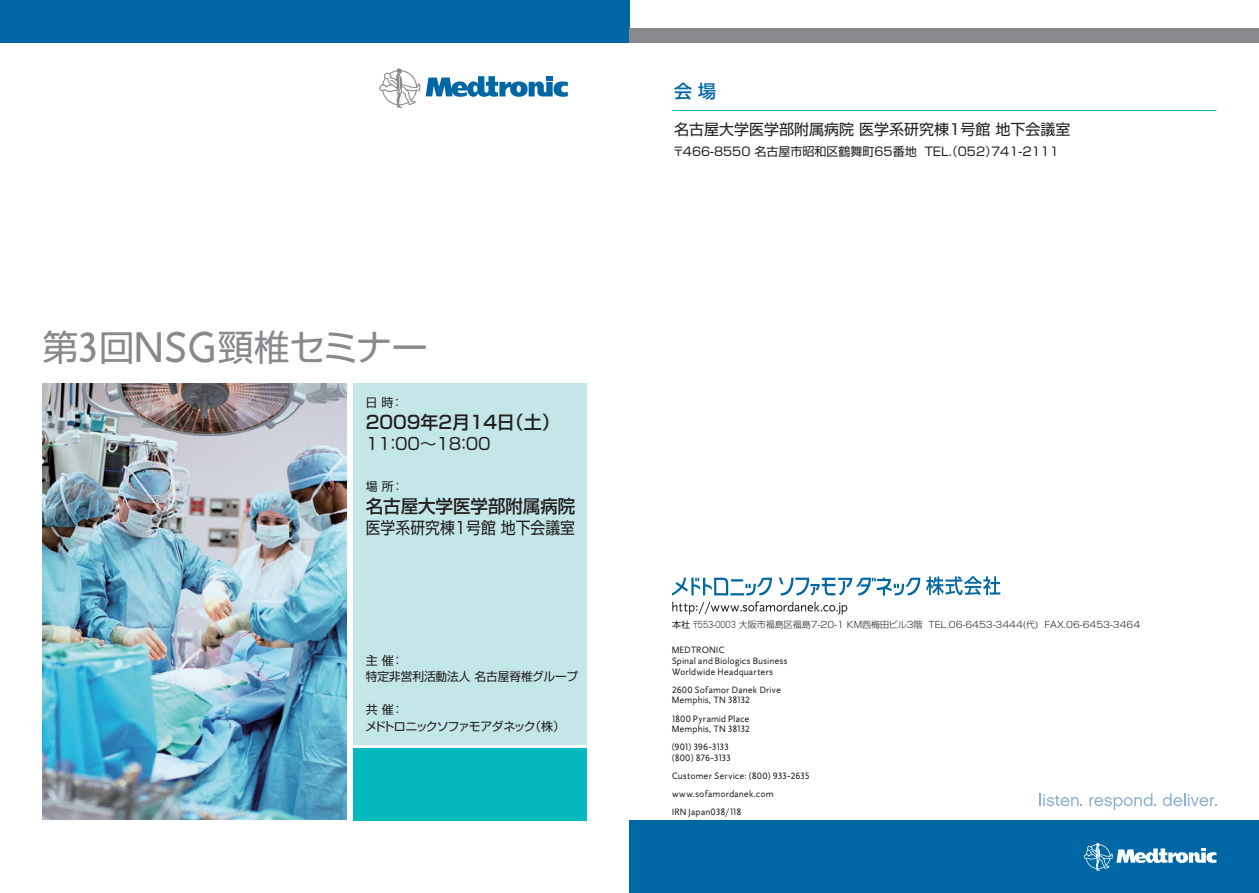
<style>
.page{position:relative;width:1259px;height:893px;background:#fff}
.page>*{position:absolute;margin:0;border:0;box-sizing:border-box;transform-origin:0 0}
.t1{font:36px "Shin Go Pro";letter-spacing:-.02em;color:#87898c}
.t2{font:500 18px "Shin Go Pro";color:#231f20}
.t3{font:500 18px "Shin Go Pro";color:#0067a5}
.t4{font:16.5px "Shin Go Pro";color:#231f20;scale:.9 1}
.t5{font:16.5px "Shin Go Pro";color:#231f20}
.t6{font:15px "Shin Go Pro";color:#231f20}
.t7{font:12px/16.5px "Shin Go Pro";color:#231f20}
.t8{font:12px/16.5px "Shin Go Pro";letter-spacing:-.1em;color:#231f20}
.t9{font:9.6px/10.8px "AS Full Life Sans";letter-spacing:.015em;color:#231f20}
.t10{font:300 9px "Shin Go Pro";color:#231f20;scale:.75 1}
.s1{font-family:"AS Full Life Sans";font-size:43.95px}
.s2{font-family:"AS Full Life Sans";font-size:44.7px}
.s3{font-weight:400}
</style>
<div class="page">
<div style="left:0;top:0;width:629px;height:43px;background:#0067a5"></div>
<svg style="left:379px;top:68px;width:189px;height:40px"></svg>
<img style="left:43px;top:384px;width:304px;height:436px">
<div style="left:353px;top:384px;width:234px;height:361px;background:#c3e6e8"></div>
<div style="left:353px;top:748px;width:234px;height:73px;background:#03b9bd"></div>
<div style="left:629px;top:28px;width:630px;height:15px;background:#87898c"></div>
<div style="left:629px;top:821px;width:630px;height:72px;background:#0067a5"></div>
<svg style="left:1084px;top:843px;width:132px;height:28px"></svg>
<svg style="left:1039px;top:793px;width:43px;height:13px"></svg>
<svg style="left:1089px;top:793px;width:67px;height:17px"></svg>
<svg style="left:1162px;top:793px;width:54px;height:13px"></svg>
<svg style="left:926px;top:576px;width:74px;height:19px"></svg>
<svg style="left:672px;top:578px;width:248px;height:37px"></svg>
<hr style="left:672px;top:110px;width:544px;height:1px;background:#03b9bd">
<h1 class="t1" style="left:43px;top:318px;width:387px">第<span class="s1">3</span>回<span class="s2">NSG</span>頸椎セミナー</h1>
<p class="t7" style="left:366px;top:393px;width:39px">日 時：</p>
<h2 class="t2" style="left:366px;top:407px;width:196px">2009年2月14日（土）</h2>
<h3 class="t5" style="left:366px;top:430px;width:126px">11：00〜18：00</h3>
<p class="t7" style="left:366px;top:477px;width:39px">場 所：</p>
<h2 class="t2" style="left:366px;top:491px;width:211px">名古屋大学医学部附属病院</h2>
<h3 class="t4" style="left:366px;top:514px;width:234px">医学系研究棟1号館 地下会議室</h3>
<p class="t7" style="left:366px;top:650px;width:214px">主 催：<br>特定非営利活動法人 名古屋脊椎グループ</p>
<p class="t8" style="left:365px;top:700px;width:201px">共 催：<br>メドトロニックソファモアダネック（株）</p>
<h2 class="t3" style="left:674px;top:77px;width:43px">会 場</h2>
<h3 class="t6" style="left:674px;top:117px;width:398px">名古屋大学医学部附属病院 医学系研究棟1号館 地下会議室</h3>
<p class="t7" style="left:672px;top:141px;width:388px">〒466-8550 名古屋市昭和区鶴舞町65番地 TEL．（052）741-2111</p>
<p class="t10" style="left:672px;top:617px;width:626px"><span class="s3">本社</span>〒553-0003 大阪市福島区福島7-20-1 KM西梅田ビル3階 TEL.06-6453-3444(代) FAX.06-6453-3464</p>
<p class="t9" style="left:672px;top:644px;width:117px">MEDTRONIC<br>Spinal and Biologics Business<br>Worldwide Headquarters</p>
<p class="t9" style="left:672px;top:684px;width:111px">2600 Sofamor Danek Drive<br>Memphis, TN 38132</p>
<p class="t9" style="left:672px;top:713px;width:80px">1800 Pyramid Place<br>Memphis, TN 38132</p>
<p class="t9" style="left:672px;top:742px;width:60px">(901) 396-3133 (800) 876-3133</p>
<p class="t9" style="left:672px;top:767px;width:139px;line-height:18px">Customer Service: (800) 933-2635 www.sofamordanek.com<br>IRN Japan038/118</p>
</div>
